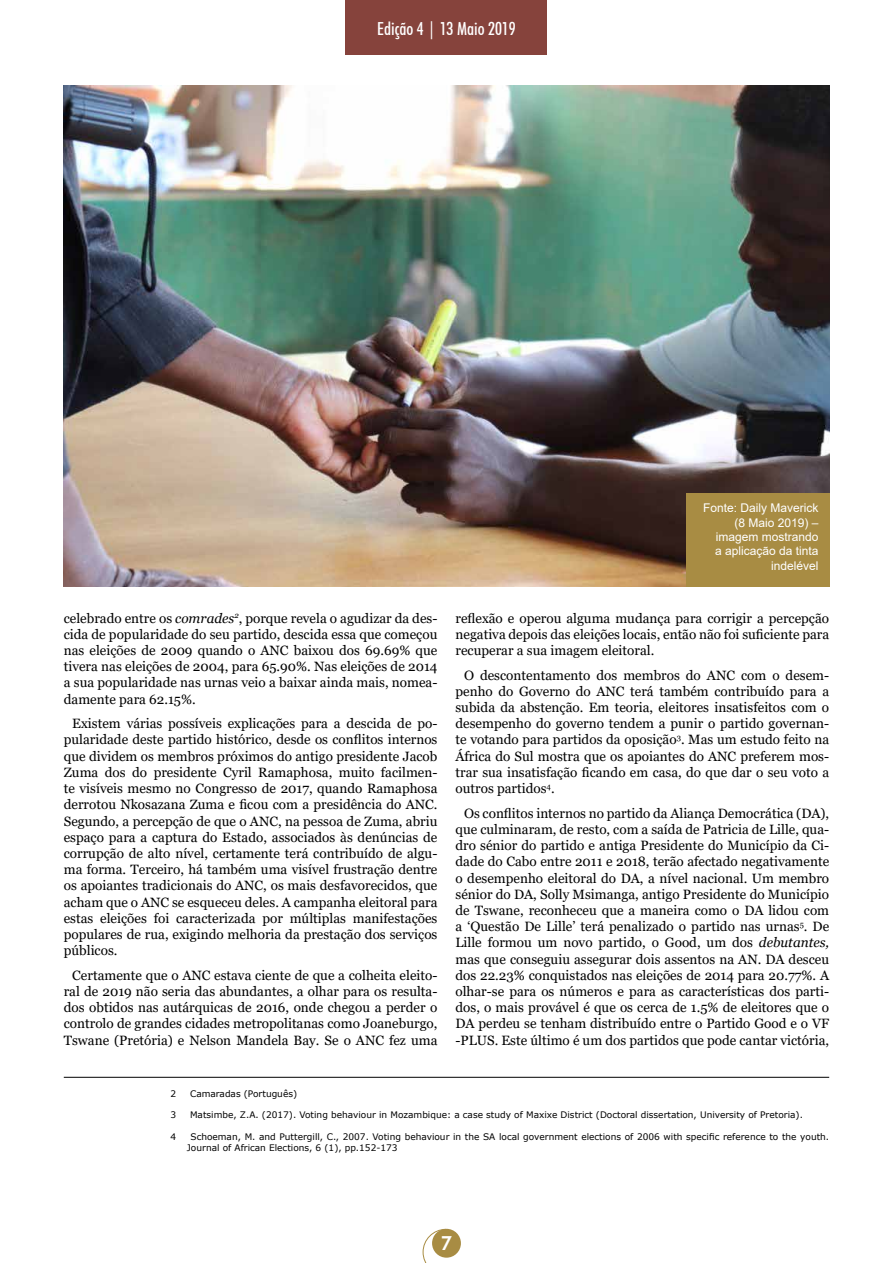
<style>
.page{position:relative;width:893px;height:1263px;background:#fff}
.page>*{position:absolute;margin:0;border:0;box-sizing:border-box;transform-origin:0 0}
.t1{font:500 condensed 18px "Futura BT";color:#fff}
.t2{font:700 18px "Arca Majora 3";color:#fff}
.t3{font:13.5px/16.2px "Georgia";color:#000;text-align:justify}
.t4{font:12px/14.4px "Arial";color:#fff;text-align:right}
.t5{font:9px/10.8px "Verdana";color:#000}
.s1{font-style:italic}
</style>
<div class="page">
<div style="left:345px;top:0;width:202px;height:54px;background:#86433c"></div>
<svg style="left:422px;top:1228px;width:39px;height:35px"></svg>
<img style="left:64px;top:85px;width:765px;height:501px">
<div style="left:686px;top:493px;width:143px;height:93px;background:#a88c43"></div>
<hr style="left:64px;top:1077px;width:765px;height:1px;background:#000">
<h1 class="t1" style="left:377px;top:17px;width:140px">Edição 4 | 13 Maio 2019</h1>
<p class="t4" style="left:703px;top:501px;width:117px">Fonte: Daily Maverick (8 Maio 2019) – imagem mostrando<br>a aplicação da tinta indelével</p>
<p class="t3" style="left:64px;top:610px;width:375px">celebrado entre os <span class="s1">comrades</span><sup>2</sup>, porque revela o agudizar da des&shy;cida de popularidade do seu partido, descida essa que começou nas eleições de 2009 quando o ANC baixou dos 69.69% que tivera nas eleições de 2004, para 65.90%. Nas eleições de 2014 a sua popularidade nas urnas veio a baixar ainda mais, nomea&shy;damente para 62.15%.</p>
<p class="t3" style="left:64px;top:716px;width:375px;text-indent:9px">Existem várias possíveis explicações para a descida de po&shy;pularidade deste partido histórico, desde os conflitos internos que dividem os membros próximos do antigo presidente Jacob Zuma dos do presidente Cyril Ramaphosa, muito facilmen&shy;te visíveis mesmo no Congresso de 2017, quando Ramaphosa derrotou Nkosazana Zuma e ficou com a presidência do ANC.<br>Segundo, a percepção de que o ANC, na pessoa de Zuma, abriu espaço para a captura do Estado, associados às denúncias de corrupção de alto nível, certamente terá contribuído de algu&shy;ma forma. Terceiro, há também uma visível frustração dentre os apoiantes tradicionais do ANC, os mais desfavorecidos, que acham que o ANC se esqueceu deles. A campanha eleitoral para estas eleições foi caracterizada por múltiplas manifestações populares de rua, exigindo melhoria da prestação dos serviços públicos.</p>
<p class="t3" style="left:64px;top:967px;width:375px;text-indent:9px">Certamente que o ANC estava ciente de que a colheita eleito&shy;ral de 2019 não seria das abundantes, a olhar para os resulta&shy;dos obtidos nas autárquicas de 2016, onde chegou a perder o controlo de grandes cidades metropolitanas como Joaneburgo, Tswane (Pretória) e Nelson Mandela Bay. Se o ANC fez uma</p>
<p class="t3" style="left:455px;top:610px;width:375px">reflexão e operou alguma mudança para corrigir a percepção negativa depois das eleições locais, então não foi suficiente para recuperar a sua imagem eleitoral.</p>
<p class="t3" style="left:455px;top:667px;width:375px;text-indent:9px">O descontentamento dos membros do ANC com o desem&shy;penho do Governo do ANC terá também contribuído para a subida da abstenção. Em teoria, eleitores insatisfeitos com o desempenho do governo tendem a punir o partido governan&shy;te votando para partidos da oposição<sup>3</sup>. Mas um estudo feito na África do Sul mostra que os apoiantes do ANC preferem mos&shy;trar sua insatisfação ficando em casa, do que dar o seu voto a outros partidos<sup>4</sup>.</p>
<p class="t3" style="left:455px;top:805px;width:375px;text-indent:9px">Os conflitos internos no partido da Aliança Democrática (DA), que culminaram, de resto, com a saída de Patricia de Lille, qua&shy;dro sénior do partido e antiga Presidente do Município da Ci&shy;dade do Cabo entre 2011 e 2018, terão afectado negativamente o desempenho eleitoral do DA, a nível nacional. Um membro sénior do DA, Solly Msimanga, antigo Presidente do Município de Tswane, reconheceu que a maneira como o DA lidou com a ‘Questão De Lille’ terá penalizado o partido nas urnas<sup>5</sup>. De Lille formou um novo partido, o Good, um dos <span class="s1">debutantes, </span>mas que conseguiu assegurar dois assentos na AN. DA desceu dos 22.23% conquistados nas eleições de 2014 para 20.77%. A olhar-se para os números e para as características dos parti&shy;dos, o mais provável é que os cerca de 1.5% de eleitores que o DA perdeu se tenham distribuído entre o Partido Good e o VF -PLUS. Este último é um dos partidos que pode cantar victória,</p>
<p class="t5" style="left:170px;top:1088px;width:7px">2</p>
<p class="t5" style="left:190px;top:1088px;width:109px">Camaradas (Português)</p>
<p class="t5" style="left:170px;top:1110px;width:7px">3</p>
<p class="t5" style="left:190px;top:1110px;width:614px">Matsimbe, Z.A. (2017). Voting behaviour in Mozambique: a case study of Maxixe District (Doctoral dissertation, University of Pretoria).</p>
<p class="t5" style="left:170px;top:1131px;width:7px">4</p>
<p class="t5" style="left:187px;top:1131px;width:644px;text-indent:4px">Schoeman, M. and Puttergill, C., 2007. Voting behaviour in the SA local government elections of 2006 with specific reference to the youth.<br>Journal of African Elections, 6 (1), pp.152-173</p>
<h1 class="t2" style="left:441px;top:1227px;width:12px">7</h1>
</div>
